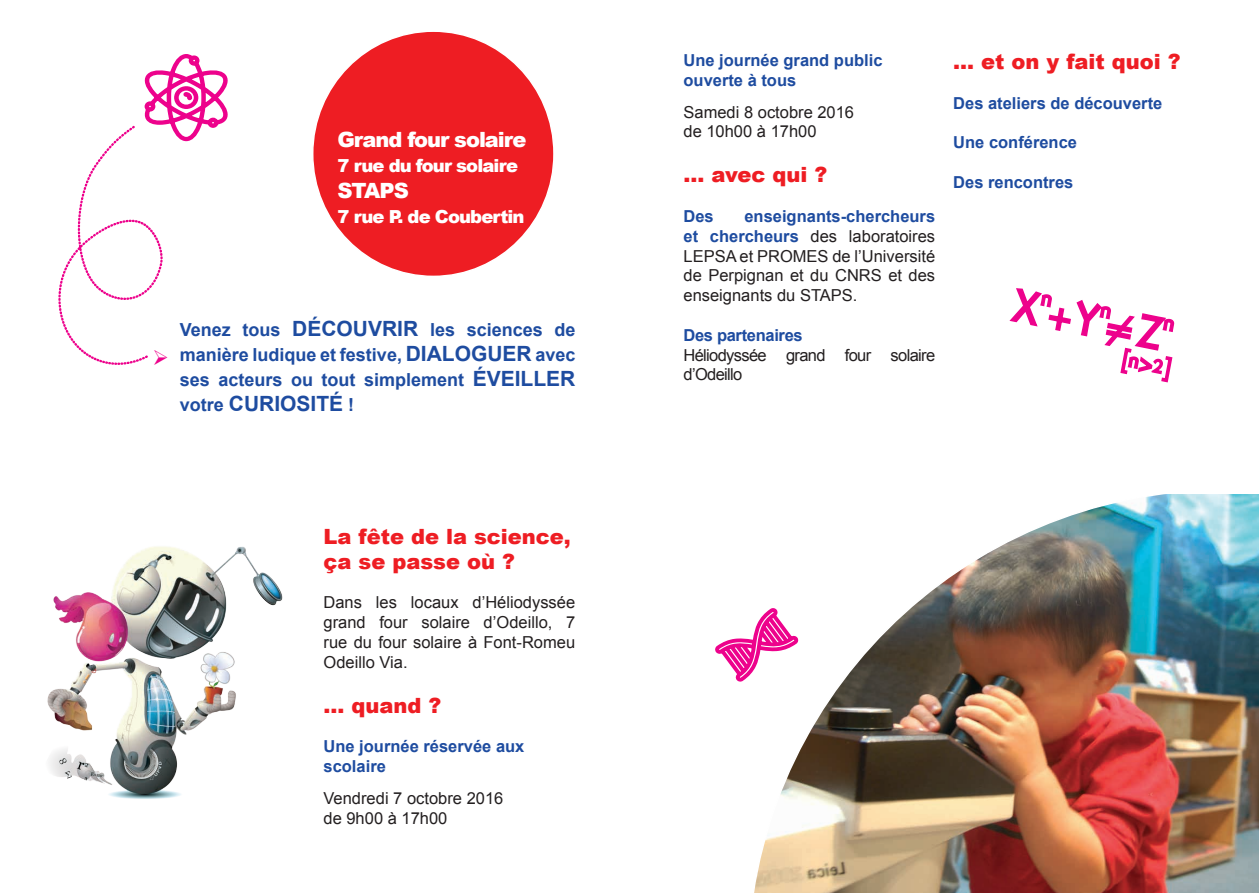
<style>
.page{position:relative;width:1259px;height:893px;background:#fff}
.page>*{position:absolute;margin:0;border:0;box-sizing:border-box;transform-origin:0 0}
.t1{font:900 21px/25.2px "Arial";color:#ee1d23}
.t2{font:900 21px "Arial";letter-spacing:-.05em;color:#fff}
.t3{font:700 21px "Arial";color:#1e4ca0}
.t4{font:700 18px/25.2px "Arial";color:#1e4ca0;text-align:justify}
.t5{font:900 18px "Arial";letter-spacing:-.05em;color:#fff}
.t6{font:16.5px/19.8px "Arial";color:#231f20;text-align:justify}
.t7{font:700 16.5px/19.8px "Arial";color:#1e4ca0}
.t8{font:16.5px/19.8px "Arial";letter-spacing:-.04em;color:#231f20}
.t9{font:700 16.5px "Arial";letter-spacing:-.02em;color:#1e4ca0}
.s1{font-size:21px}
.s2{font-size:18px}
.s3{font-weight:700;color:#1e4ca0}
</style>
<div class="page">
<div style="left:313px;top:31px;width:241px;height:245px;background:#ee1d23;border-radius:50%"></div>
<img style="left:754px;top:494px;width:505px;height:399px">
<img style="left:47px;top:546px;width:236px;height:253px">
<svg style="left:715px;top:607px;width:84px;height:76px"></svg>
<svg style="left:1009px;top:288px;width:166px;height:95px"></svg>
<svg style="left:58px;top:54px;width:170px;height:311px"></svg>
<p class="t2" style="left:337px;top:124px;width:190px">Grand four solaire</p>
<p class="t5" style="left:337px;top:153px;width:182px">7 rue du four solaire</p>
<p class="t2" style="left:337px;top:175px;width:73px">STAPS</p>
<p class="t5" style="left:337px;top:204px;width:189px">7 rue P. de Coubertin</p>
<p class="t4" style="left:180px;top:317px;width:397px">Venez tous <span class="s1">DÉCOUVRIR</span> les sciences de manière ludique et festive, <span class="s1">DIALOGUER</span> avec ses acteurs ou tout simplement <span class="s1">ÉVEILLER</span></p>
<p class="t3" style="left:180px;top:390px;width:176px"><span class="s2">votre</span> CURIOSITÉ <span class="s2">!</span></p>
<p class="t1" style="left:323px;top:523px;width:249px">La fête de la science, ça se passe où ?</p>
<p class="t6" style="left:323px;top:593px;width:253px">Dans les locaux d’Héliodyssée grand four solaire d’Odeillo, 7 rue du four solaire à Font-Romeu Odeillo Via.</p>
<p class="t1" style="left:323px;top:692px;width:119px">... quand ?</p>
<p class="t7" style="left:323px;top:737px;width:202px">Une journée réservée aux scolaire</p>
<p class="t6" style="left:323px;top:788px;width:181px">Vendredi 7 octobre 2016 de 9h00 à 17h00</p>
<p class="t7" style="left:683px;top:51px;width:200px">Une journée grand public ouverte à tous</p>
<p class="t6" style="left:683px;top:102px;width:172px">Samedi 8 octobre 2016 de 10h00 à 17h00</p>
<p class="t1" style="left:683px;top:162px;width:145px">... avec qui ?</p>
<p class="t7" style="left:683px;top:207px;width:32px">Des</p>
<p class="t6" style="left:683px;top:206px;width:253px;text-indent:61px"><span class="s3">enseignants-chercheurs et chercheurs</span> des laboratoires LEPSA et PROMES de l’Université de Perpignan et du CNRS et des enseignants du STAPS.</p>
<p class="t9" style="left:683px;top:324px;width:121px">Des partenaires</p>
<p class="t8" style="left:683px;top:345px;width:253px">Héliodyssée grand four solaire d’Odeillo</p>
<p class="t1" style="left:953px;top:48px;width:229px">... et on y fait quoi ?</p>
<p class="t7" style="left:953px;top:93px;width:211px">Des ateliers de découverte</p>
<p class="t7" style="left:953px;top:133px;width:125px">Une conférence</p>
<p class="t7" style="left:953px;top:173px;width:122px">Des rencontres</p>
</div>
